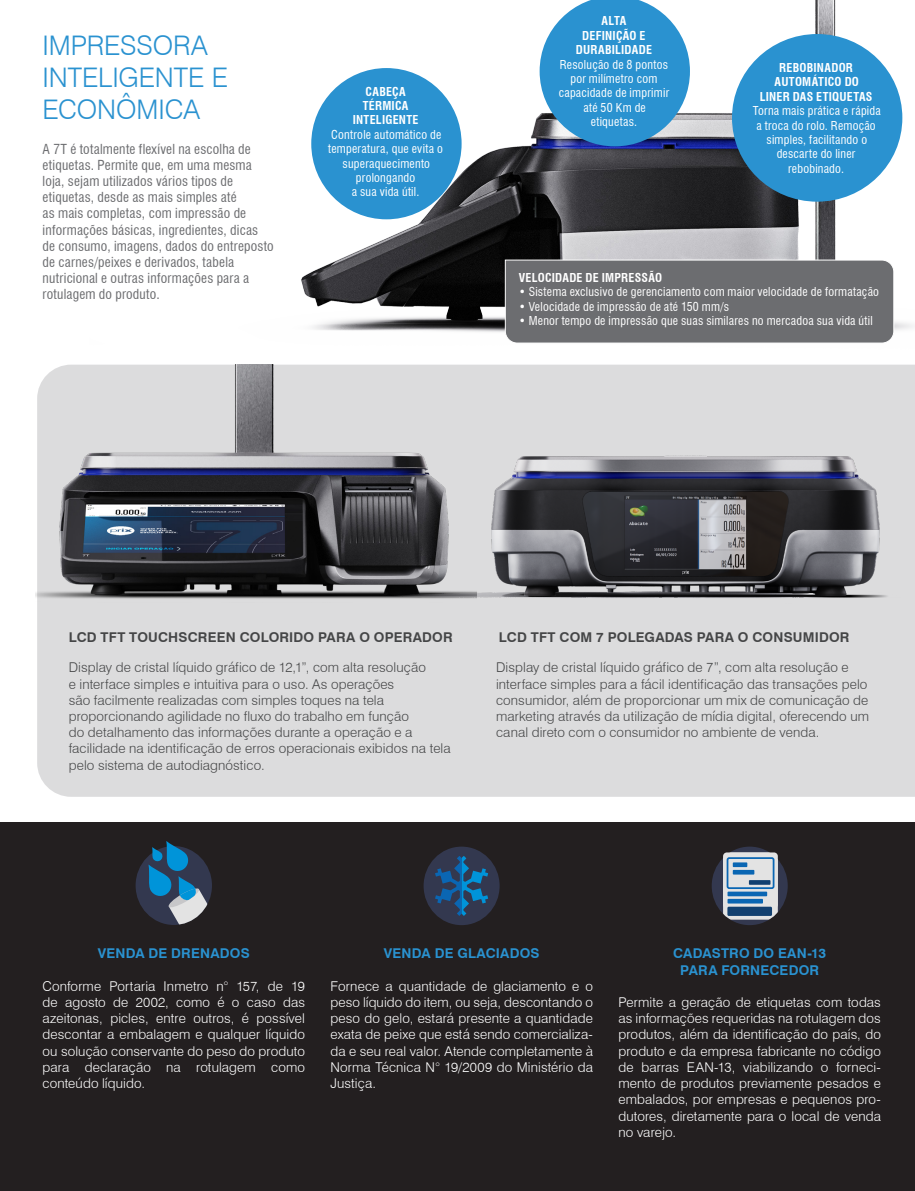
<style>
.page{position:relative;width:915px;height:1191px;background:#fff}
.page>*{position:absolute;margin:0;border:0;box-sizing:border-box;transform-origin:0 0}
.t1{font:300 27px/32.4px "Swiss 721 BT";letter-spacing:-.005em;color:#2a92d0}
.t2{font:300 13.5px/16.2px "Swiss 721 BT";letter-spacing:.01em;color:#fff;text-align:justify}
.t3{font:300 13.5px/16.2px "Swiss 721 BT";letter-spacing:.01em;color:#454647}
.t4{font:condensed 13.5px/16.2px "Swiss 721 BT";letter-spacing:.015em;color:#6c6d70}
.SubTítulo{font:700 13.5px "Swiss 721 BT";letter-spacing:.015em;color:#454647}
.SubTítulo_2{font:700 13.5px "Swiss 721 BT";letter-spacing:.015em;color:#2a92d0}
.t5{font:condensed 12px/14.4px "Swiss 721 BT";letter-spacing:.02em;color:#fff;text-align:center}
.t6{font:700 condensed 12px/14.4px "Swiss 721 BT";letter-spacing:.02em;color:#fff;text-align:center}
</style>
<div class="page">
<img style="left:301px;top:0;width:613px;height:332px">
<div style="left:0;top:823px;width:914px;height:368px;background:#231f20"></div>
<div style="left:311px;top:68px;width:150px;height:151px;background:#2a92d0;border-radius:50%"></div>
<svg style="left:539px;top:0;width:150px;height:146px;background:#479bcf"></svg>
<div style="left:731px;top:34px;width:171px;height:168px;background:#2a92d0;border-radius:50%"></div>
<div style="left:504px;top:259px;width:390px;height:84px;background:#6c6d70"></div>
<div style="left:37px;top:365px;width:877px;height:432px;background:#dcdcdd"></div>
<div style="left:135px;top:846px;width:77px;height:79px;background:#33384f;border-radius:50%"></div>
<svg style="left:148px;top:841px;width:64px;height:84px"></svg>
<div style="left:423px;top:846px;width:76px;height:79px;background:#33384f;border-radius:50%"></div>
<svg style="left:435px;top:856px;width:53px;height:60px"></svg>
<svg style="left:711px;top:846px;width:76px;height:79px"></svg>
<div style="left:722px;top:852px;width:55px;height:67px;background:#e3e3e3;border-radius:4px"></div>
<div style="left:726px;top:857px;width:48px;height:32px;border:2px solid #0a66b3;border-radius:2px"></div>
<div style="left:732px;top:862px;width:15px;height:5px;background:#0a66b3"></div>
<hr style="left:732px;top:870px;width:22px;height:4px;background:#0a66b3">
<svg style="left:748px;top:880px;width:22px;height:4px"></svg>
<hr style="left:727px;top:899px;width:35px;height:4px;background:#0a66b3">
<div style="left:727px;top:906px;width:44px;height:10px;background:#124070"></div>
<div style="left:727px;top:891px;width:39px;height:5px;background:#0a66b3"></div>
<img style="left:35px;top:364px;width:441px;height:262px">
<img style="left:346px;top:379px;width:568px;height:263px">
<p class="t1" style="left:43px;top:29px;width:187px">IMPRESSORA<br>INTELIGENTE E<br>ECONÔMICA</p>
<p class="t4" style="left:43px;top:141px;width:233px">A 7T é totalmente flexível na escolha de etiquetas. Permite que, em uma mesma loja, sejam utilizados vários tipos de etiquetas, desde as mais simples até<br>as mais completas, com impressão de informações básicas, ingredientes, dicas de consumo, imagens, dados do entreposto de carnes/peixes e derivados, tabela nutricional e outras informações para a rotulagem do produto.</p>
<p class="t6" style="left:352px;top:84px;width:67px">CABEÇA<br>TÉRMICA<br>INTELIGENTE</p>
<p class="t5" style="left:328px;top:127px;width:116px">Controle automático de temperatura, que evita o superaquecimento prolongando<br>a sua vida útil.</p>
<p class="t6" style="left:575px;top:14px;width:78px">ALTA<br>DEFINIÇÃO E<br>DURABILIDADE</p>
<p class="t5" style="left:558px;top:57px;width:112px">Resolução de 8 pontos por milímetro com capacidade de imprimir até 50 Km de etiquetas.</p>
<p class="t6" style="left:759px;top:60px;width:114px">REBOBINADOR<br>AUTOMÁTICO DO<br>LINER DAS ETIQUETAS</p>
<p class="t5" style="left:752px;top:104px;width:129px">Torna mais prática e rápida a troca do rolo. Remoção simples, facilitando o descarte do liner rebobinado.</p>
<p class="t6" style="left:518px;top:270px;width:145px">VELOCIDADE DE IMPRESSÃO</p>
<p class="t5" style="left:518px;top:285px;width:362px">• Sistema exclusivo de gerenciamento com maior velocidade de formatação</p>
<p class="t5" style="left:518px;top:299px;width:212px">• Velocidade de impressão de até 150 mm/s</p>
<p class="t5" style="left:518px;top:313px;width:355px">• Menor tempo de impressão que suas similares no mercadoa sua vida útil</p>
<p class="SubTítulo" style="left:69px;top:629px;width:385px">LCD TFT TOUCHSCREEN COLORIDO PARA O OPERADOR</p>
<p class="t3" style="left:69px;top:659px;width:383px">Display de cristal líquido gráfico de 12,1”, com alta resolução<br>e interface simples e intuitiva para o uso. As operações<br>são facilmente realizadas com simples toques na tela proporcionando agilidade no fluxo do trabalho em função<br>do detalhamento das informações durante a operação e a facilidade na identificação de erros operacionais exibidos na tela pelo sistema de autodiagnóstico.</p>
<p class="SubTítulo" style="left:499px;top:629px;width:352px">LCD TFT COM 7 POLEGADAS PARA O CONSUMIDOR</p>
<p class="t3" style="left:496px;top:659px;width:374px">Display de cristal líquido gráfico de 7”, com alta resolução e interface simples para a fácil identificação das transações pelo consumidor, além de proporcionar um mix de comunicação de marketing através da utilização de mídia digital, oferecendo um canal direto com o consumidor no ambiente de venda.</p>
<p class="SubTítulo_2" style="left:98px;top:945px;width:153px">VENDA DE DRENADOS</p>
<p class="t2" style="left:43px;top:977px;width:264px">Conforme Portaria Inmetro n° 157, de 19 de agosto de 2002, como é o caso das azeitonas, picles, entre outros, é possível descontar a embalagem e qualquer líquido ou solução conservante do peso do produto para declaração na rotulagem como conteúdo líquido.</p>
<p class="SubTítulo_2" style="left:384px;top:945px;width:157px">VENDA DE GLACIADOS</p>
<p class="t2" style="left:330px;top:977px;width:264px">Fornece a quantidade de glaciamento e o peso líquido do item, ou seja, descontando o peso do gelo, estará presente a quantidade exata de peixe que está sendo comercializa&shy;da e seu real valor. Atende completamente à Norma Técnica N° 19/2009 do Ministério da Justiça.</p>
<p class="SubTítulo_2" style="left:673px;top:945px;width:154px">CADASTRO DO EAN-13</p>
<p class="SubTítulo_2" style="left:680px;top:961px;width:140px">PARA FORNECEDOR</p>
<p class="t2" style="left:618px;top:994px;width:264px">Permite a geração de etiquetas com todas as informações requeridas na rotulagem dos produtos, além da identificação do país, do produto e da empresa fabricante no código de barras EAN-13, viabilizando o forneci&shy;mento de produtos previamente pesados e embalados, por empresas e pequenos pro&shy;dutores, diretamente para o local de venda no varejo.</p>
</div>
